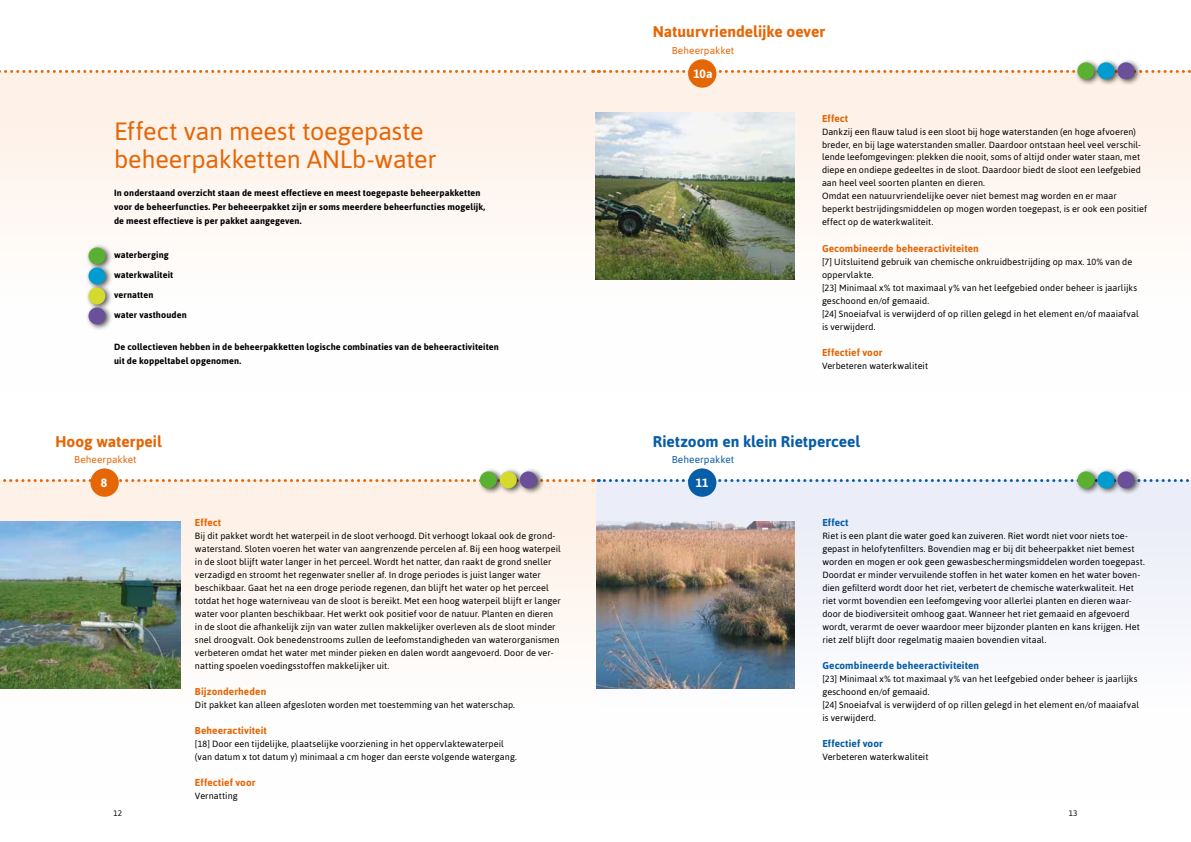
<style>
.page{position:relative;width:1191px;height:842px;background:#fff}
.page>*{position:absolute;margin:0;border:0;box-sizing:border-box;transform-origin:0 0}
.t1{font:25px/28px "Asap";letter-spacing:-.005em;color:#e56606}
.t2{font:700 15.6px "Asap";color:#e56606}
.t3{font:700 15.6px "Asap";color:#075da7}
.t4{font:700 12px "Asap";color:#fff}
.t5{font:700 10px "Asap";letter-spacing:.01em;color:#e56606}
.t6{font:700 10px "Asap";letter-spacing:.01em;color:#075da7}
.t7{font:10px "Asap";letter-spacing:.005em;color:#e56606}
.t8{font:10px "Asap";letter-spacing:.005em;color:#075da7}
.t9{font:9px/13px "Asap";letter-spacing:.01em;color:#000}
.t10{font:700 9px/14px "Asap";letter-spacing:.015em;color:#000}
.t11{font:8px "Asap";color:#000}
</style>
<div class="page">
<div style="left:0;top:480px;width:596px;height:319px;background:linear-gradient(to right,#fbf8f5,#fff8f4)"></div>
<div style="left:0;top:72px;width:596px;height:320px;background:linear-gradient(to right,#fef8f4,#fef8f4)"></div>
<div style="left:90px;top:468px;width:29px;height:29px;background:#e56606;border-radius:50%"></div>
<div style="left:477px;top:467px;width:27px;height:28px;background:#000;opacity:.7"></div>
<div style="left:480px;top:471px;width:17px;height:17px;background:#5ab031;border-radius:50%"></div>
<div style="left:497px;top:467px;width:27px;height:28px;background:#000;opacity:.7"></div>
<div style="left:500px;top:471px;width:17px;height:17px;background:#d5da2e;border-radius:50%"></div>
<div style="left:517px;top:467px;width:27px;height:28px;background:#000;opacity:.7"></div>
<div style="left:520px;top:471px;width:17px;height:17px;background:#6a4f9b;border-radius:50%"></div>
<img style="left:0;top:521px;width:180px;height:167px">
<div style="left:86px;top:243px;width:27px;height:28px;background:#000;opacity:.7"></div>
<div style="left:88px;top:247px;width:17px;height:17px;background:#5ab031;border-radius:50%"></div>
<div style="left:86px;top:263px;width:27px;height:28px;background:#000;opacity:.7"></div>
<div style="left:88px;top:267px;width:17px;height:17px;background:#009cd0;border-radius:50%"></div>
<div style="left:86px;top:283px;width:27px;height:28px;background:#000;opacity:.7"></div>
<div style="left:88px;top:287px;width:17px;height:17px;background:#d5da2e;border-radius:50%"></div>
<div style="left:86px;top:303px;width:27px;height:28px;background:#000;opacity:.7"></div>
<div style="left:88px;top:307px;width:17px;height:17px;background:#6a4f9b;border-radius:50%"></div>
<div style="left:596px;top:480px;width:595px;height:319px;background:linear-gradient(to right,#f6f7fa,#f6f6fc)"></div>
<div style="left:688px;top:468px;width:28px;height:29px;background:#075da7;border-radius:50%"></div>
<div style="left:595px;top:72px;width:596px;height:319px;background:linear-gradient(to bottom,#fef0e5,#feffff)"></div>
<div style="left:688px;top:59px;width:28px;height:29px;background:#e56606;border-radius:50%"></div>
<svg style="left:0;top:479px;width:1191px;height:3px"></svg>
<div style="left:1074px;top:467px;width:28px;height:28px;background:#000;opacity:.7"></div>
<div style="left:1077px;top:471px;width:17px;height:17px;background:#5ab031;border-radius:50%"></div>
<div style="left:1094px;top:467px;width:28px;height:28px;background:#000;opacity:.7"></div>
<div style="left:1097px;top:471px;width:17px;height:17px;background:#009cd0;border-radius:50%"></div>
<div style="left:1114px;top:467px;width:28px;height:28px;background:#000;opacity:.7"></div>
<div style="left:1117px;top:471px;width:17px;height:17px;background:#6a4f9b;border-radius:50%"></div>
<svg style="left:0;top:70px;width:1191px;height:3px"></svg>
<div style="left:1074px;top:58px;width:28px;height:28px;background:#000;opacity:.7"></div>
<div style="left:1077px;top:62px;width:17px;height:17px;background:#5ab031;border-radius:50%"></div>
<div style="left:1094px;top:58px;width:28px;height:28px;background:#000;opacity:.7"></div>
<div style="left:1097px;top:62px;width:17px;height:17px;background:#009cd0;border-radius:50%"></div>
<div style="left:1114px;top:58px;width:28px;height:28px;background:#000;opacity:.7"></div>
<div style="left:1117px;top:62px;width:17px;height:17px;background:#6a4f9b;border-radius:50%"></div>
<img style="left:596px;top:521px;width:198px;height:167px">
<img style="left:595px;top:112px;width:199px;height:167px">
<h1 class="t1" style="left:114px;top:117px;width:324px">Effect van meest toegepaste beheerpakketten ANLb-water</h1>
<p class="t10" style="left:114px;top:186px;width:373px">In onderstaand overzicht staan de meest effectieve en meest toegepaste beheerpakketten voor de beheerfuncties. Per beheeerpakket zijn er soms meerdere beheerfuncties mogelijk, de meest effectieve is per pakket aangegeven.</p>
<p class="t10" style="left:114px;top:248px;width:56px">waterberging</p>
<p class="t10" style="left:114px;top:268px;width:61px">waterkwaliteit</p>
<p class="t10" style="left:114px;top:288px;width:41px">vernatten</p>
<p class="t10" style="left:114px;top:308px;width:74px">water vasthouden</p>
<p class="t10" style="left:114px;top:340px;width:386px">De collectieven hebben in de beheerpakketten logische combinaties van de beheeractiviteiten uit de koppeltabel opgenomen.</p>
<h2 class="t2" style="left:55px;top:432px;width:108px">Hoog waterpeil</h2>
<p class="t7" style="left:74px;top:453px;width:64px">Beheerpakket</p>
<h3 class="t4" style="left:101px;top:476px;width:8px">8</h3>
<p class="t5" style="left:195px;top:517px;width:28px">Effect</p>
<p class="t9" style="left:195px;top:530px;width:367px">Bij dit pakket wordt het waterpeil in de sloot verhoogd. Dit verhoogt lokaal ook de grond&shy;waterstand. Sloten voeren het water van aangrenzende percelen af. Bij een hoog waterpeil in de sloot blijft water langer in het perceel. Wordt het natter, dan raakt de grond sneller verzadigd en stroomt het regenwater sneller af. In droge periodes is juist langer water beschikbaar. Gaat het na een droge periode regenen, dan blijft het water op het perceel totdat het hoge waterniveau van de sloot is bereikt. Met een hoog waterpeil blijft er langer water voor planten beschikbaar. Het werkt ook positief voor de natuur. Planten en dieren in de sloot die afhankelijk zijn van water zullen makkelijker overleven als de sloot minder snel droogvalt. Ook benedenstrooms zullen de leefomstandigheden van waterorganismen verbeteren omdat het water met minder pieken en dalen wordt aangevoerd. Door de ver&shy;natting spoelen voedingsstoffen makkelijker uit.</p>
<p class="t5" style="left:195px;top:686px;width:73px">Bijzonderheden</p>
<p class="t9" style="left:195px;top:699px;width:321px">Dit pakket kan alleen afgesloten worden met toestemming van het waterschap.</p>
<p class="t5" style="left:195px;top:725px;width:73px">Beheeractiviteit</p>
<p class="t9" style="left:195px;top:738px;width:323px">[18] Door een tijdelijke, plaatselijke voorziening in het oppervlaktewaterpeil (van datum x tot datum y) minimaal a cm hoger dan eerste volgende watergang.</p>
<p class="t5" style="left:195px;top:777px;width:62px">Effectief voor</p>
<p class="t9" style="left:195px;top:790px;width:44px">Vernatting</p>
<h2 class="t2" style="left:653px;top:23px;width:174px">Natuurvriendelijke oever</h2>
<h3 class="t4" style="left:693px;top:67px;width:21px">10a</h3>
<p class="t5" style="left:822px;top:112px;width:28px">Effect</p>
<p class="t9" style="left:822px;top:125px;width:326px">Dankzij een flauw talud is een sloot bij hoge waterstanden (en hoge afvoeren) breder, en bij lage waterstanden smaller. Daardoor ontstaan heel veel verschil&shy;lende leefomgevingen: plekken die nooit, soms of altijd onder water staan, met diepe en ondiepe gedeeltes in de sloot. Daardoor biedt de sloot een leefgebied aan heel veel soorten planten en dieren.<br>Omdat een natuurvriendelijke oever niet bemest mag worden en er maar beperkt bestrijdingsmiddelen op mogen worden toegepast, is er ook een positief effect op de waterkwaliteit.</p>
<p class="t5" style="left:822px;top:242px;width:158px">Gecombineerde beheeractiviteiten</p>
<p class="t9" style="left:822px;top:255px;width:318px">[7] Uitsluitend gebruik van chemische onkruidbestrijding op max. 10% van de oppervlakte.<br>[23] Minimaal x% tot maximaal y% van het leefgebied onder beheer is jaarlijks geschoond en/of gemaaid.<br>[24] Snoeiafval is verwijderd of op rillen gelegd in het element en/of maaiafval is verwijderd.</p>
<p class="t5" style="left:822px;top:346px;width:62px">Effectief voor</p>
<p class="t9" style="left:822px;top:359px;width:108px">Verbeteren waterkwaliteit</p>
<p class="t7" style="left:672px;top:44px;width:64px">Beheerpakket</p>
<h2 class="t3" style="left:653px;top:432px;width:209px">Rietzoom en klein Rietperceel</h2>
<p class="t8" style="left:672px;top:453px;width:64px">Beheerpakket</p>
<h3 class="t4" style="left:696px;top:475px;width:14px">11</h3>
<p class="t6" style="left:822px;top:517px;width:28px">Effect</p>
<p class="t9" style="left:822px;top:530px;width:324px">Riet is een plant die water goed kan zuiveren. Riet wordt niet voor niets toe&shy;gepast in helofytenfilters. Bovendien mag er bij dit beheerpakket niet bemest worden en mogen er ook geen gewasbeschermingsmiddelen worden toegepast.<br>Doordat er minder vervuilende stoffen in het water komen en het water boven&shy;dien gefilterd wordt door het riet, verbetert de chemische waterkwaliteit. Het riet vormt bovendien een leefomgeving voor allerlei planten en dieren waar&shy;door de biodiversiteit omhoog gaat. Wanneer het riet gemaaid en afgevoerd wordt, verarmt de oever waardoor meer bijzonder planten en kans krijgen. Het riet zelf blijft door regelmatig maaien bovendien vitaal.</p>
<p class="t6" style="left:822px;top:660px;width:158px">Gecombineerde beheeractiviteiten</p>
<p class="t9" style="left:822px;top:673px;width:318px">[23] Minimaal x% tot maximaal y% van het leefgebied onder beheer is jaarlijks geschoond en/of gemaaid.<br>[24] Snoeiafval is verwijderd of op rillen gelegd in het element en/of maaiafval is verwijderd.</p>
<p class="t6" style="left:822px;top:738px;width:62px">Effectief voor</p>
<p class="t9" style="left:822px;top:751px;width:108px">Verbeteren waterkwaliteit</p>
<p class="t11" style="left:113px;top:808px;width:10px">12</p>
<p class="t11" style="left:1068px;top:808px;width:10px">13</p>
</div>
